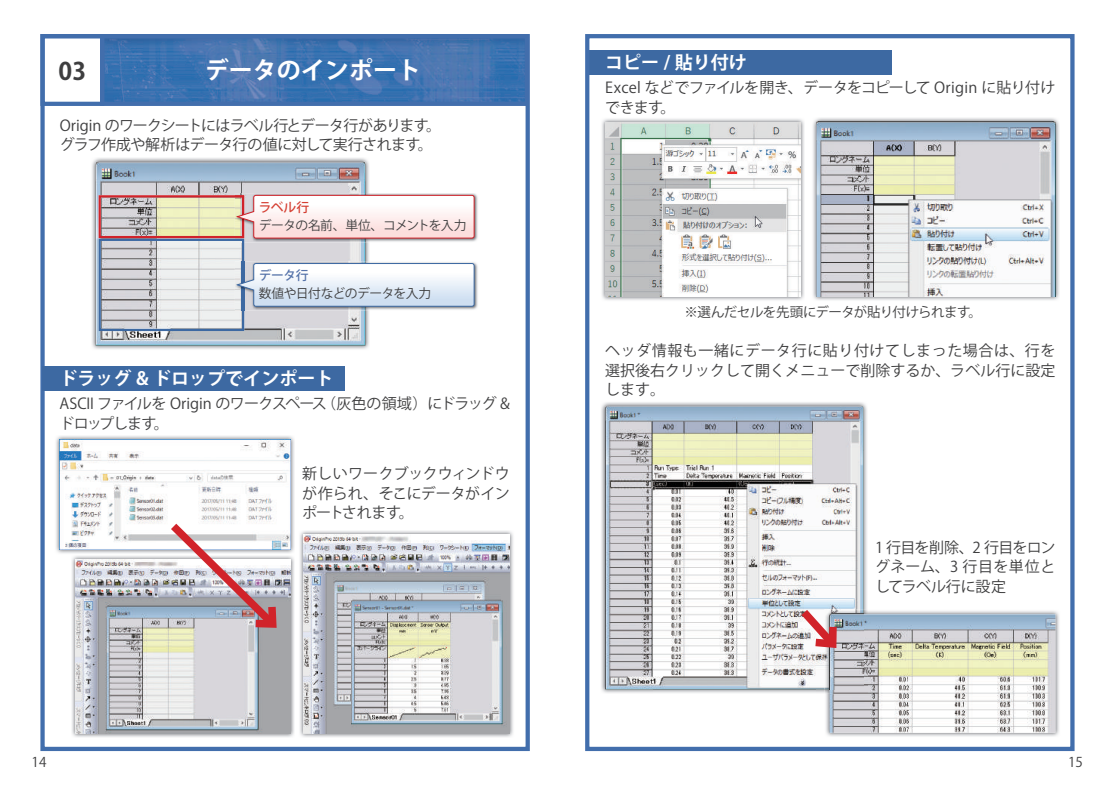
<style>
.page{position:relative;width:1115px;height:800px;background:#fff}
.page>*{position:absolute;margin:0;border:0;box-sizing:border-box;transform-origin:0 0}
.t1{font:700 24px "Koz Go Pr 6 N";color:#fff}
.t2{font:700 24px "Koz Go Pr 6 N";color:#3e3e3f}
.t3{font:700 18px "Koz Go Pr 6 N";color:#fff}
.t4{font:15px/19.5px "Koz Go Pr 6 N";letter-spacing:-.01em;color:#3e3e3f;text-align:justify}
.t5{font:15px/19.5px "Koz Go Pr 6 N";letter-spacing:-.045em;color:#3e3e3f}
.t6{font:15px/19.5px "Koz Go Pr 6 N";letter-spacing:-.05em;color:#3e3e3f}
.t7{font:13.5px "Koz Go Pr 6 N";letter-spacing:-.035em;color:#3e3e3f}
.t8{font:12.75px "Koz Go Pr 6 N";letter-spacing:-.035em;color:#3e3e3f}
.t9{font:500 12.75px "Koz Go Pr 6 N";color:#d53f33}
.t10{font:500 12.75px "Koz Go Pr 6 N";color:#5573a9}
</style>
<div class="page">
<img style="left:105px;top:39px;width:419px;height:62px">
<div style="left:100px;top:34px;width:429px;height:72px;border:4px solid #426eac"></div>
<div style="left:40px;top:34px;width:489px;height:716px;border:4px solid #426eac"></div>
<div style="left:40px;top:34px;width:64px;height:72px;border:4px solid #426eac"></div>
<div style="left:43px;top:366px;width:302px;height:24px;background:#3d69a2"></div>
<div style="left:589px;top:50px;width:302px;height:25px;background:#3d69a2"></div>
<img style="left:56px;top:436px;width:238px;height:118px">
<img style="left:60px;top:440px;width:230px;height:109px">
<img style="left:602px;top:119px;width:202px;height:181px">
<img style="left:605px;top:122px;width:194px;height:174px">
<img style="left:813px;top:118px;width:246px;height:182px">
<img style="left:815px;top:122px;width:239px;height:174px">
<img style="left:601px;top:402px;width:266px;height:48px">
<img style="left:601px;top:450px;width:52px;height:243px">
<img style="left:814px;top:450px;width:53px;height:243px">
<img style="left:605px;top:406px;width:258px;height:283px">
<img style="left:825px;top:610px;width:234px;height:127px">
<img style="left:824px;top:609px;width:39px;height:80px">
<img style="left:828px;top:613px;width:226px;height:119px">
<img style="left:828px;top:613px;width:39px;height:80px">
<img style="left:828px;top:613px;width:35px;height:76px">
<img style="left:92px;top:158px;width:277px;height:191px">
<img style="left:96px;top:162px;width:269px;height:183px">
<img style="left:72px;top:556px;width:222px;height:181px">
<img style="left:76px;top:559px;width:214px;height:174px">
<img style="left:300px;top:531px;width:213px;height:206px">
<img style="left:303px;top:534px;width:206px;height:199px">
<div style="left:585px;top:34px;width:489px;height:716px;border:4px solid #426eac"></div>
<svg style="left:163px;top:515px;width:120px;height:119px"></svg>
<svg style="left:793px;top:601px;width:50px;height:53px"></svg>
<img style="left:235px;top:193px;width:243px;height:48px">
<svg style="left:99px;top:194px;width:376px;height:137px"></svg>
<h1 class="t2" style="left:59px;top:57px;width:29px">03</h1>
<h1 class="t1" style="left:205px;top:57px;width:217px">データのインポート</h1>
<p class="t5" style="left:60px;top:116px;width:383px">Origin のワークシートにはラベル行とデータ行があります。グラフ作成や解析はデータ行の値に対して実行されます。</p>
<p class="t9" style="left:259px;top:200px;width:52px">ラベル行</p>
<p class="t8" style="left:259px;top:218px;width:209px">データの名前、単位、コメントを入力</p>
<p class="t10" style="left:259px;top:268px;width:51px">データ行</p>
<p class="t8" style="left:259px;top:286px;width:174px">数値や日付などのデータを入力</p>
<p class="t3" style="left:60px;top:368px;width:275px">ドラッグ &amp; ドロップでインポート</p>
<p class="t6" style="left:60px;top:394px;width:451px">ASCII ファイルを Origin のワークスペース（灰色の領域）にドラッグ &amp;ドロップします。</p>
<p class="t4" style="left:302px;top:464px;width:209px">新しいワークブックウィンドウが作られ、そこにデータがインポートされます。</p>
<p class="t3" style="left:605px;top:52px;width:143px">コピー / 貼り付け</p>
<p class="t4" style="left:605px;top:78px;width:451px">Excel などでファイルを開き、データをコピーして Origin に貼り付けできます。</p>
<p class="t7" style="left:684px;top:304px;width:299px">※選んだセルを先頭にデータが貼り付けられます。</p>
<p class="t4" style="left:605px;top:341px;width:451px">ヘッダ情報も一緒にデータ行に貼り付けてしまった場合は、行を選択後右クリックして開くメニューで削除するか、ラベル行に設定します。</p>
<p class="t4" style="left:874px;top:537px;width:182px">1 行目を削除、2 行目をロングネーム、3 行目を単位としてラベル行に設定</p>
<p class="t7" style="left:32px;top:754px;width:16px">14</p>
<p class="t7" style="left:1067px;top:754px;width:16px">15</p>
</div>
